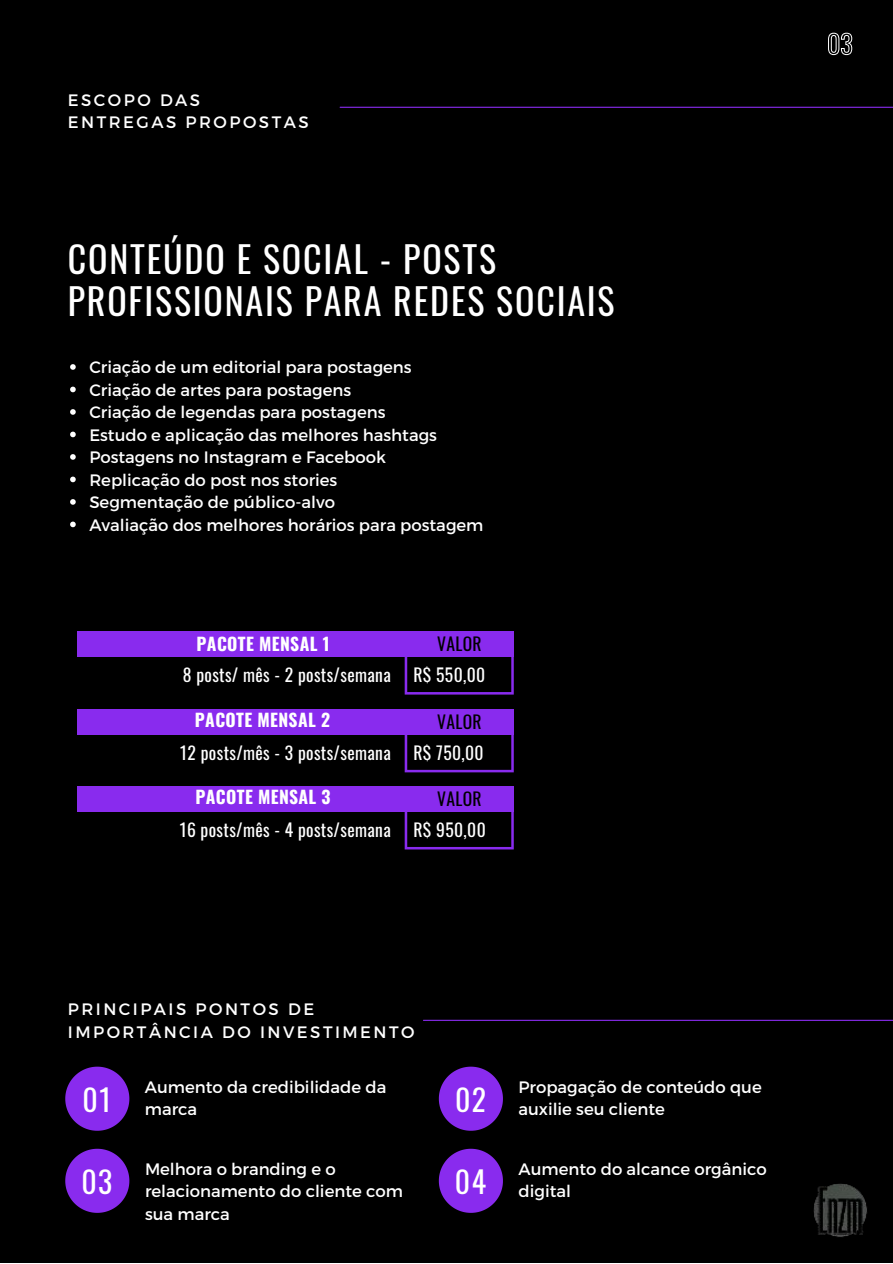
<style>
.page{position:relative;width:893px;height:1264px;background:#fff}
.page>*{position:absolute;margin:0;border:0;box-sizing:border-box;transform-origin:0 0}
.t1{font:36px/41.5px "Oswald";letter-spacing:.05em;color:#fff}
.t2{font:29.7px "Oswald";color:#fff}
.t3{font:17.55px "Oswald";letter-spacing:.02em;color:#fff}
.t4{font:700 17.55px "Oswald";letter-spacing:.02em;color:#fff}
.t5{font:17.55px "Oswald";letter-spacing:.02em;color:#000}
.t6{font:16.5px/22.5px "Montserrat";color:#fff}
.t7{font:16.5px/22.5px "Montserrat";letter-spacing:.15em;color:#fff}
</style>
<div class="page">
<div style="left:0;top:0;width:892px;height:1262px;background:#000"></div>
<svg style="left:65px;top:1066px;width:64px;height:64px"></svg>
<svg style="left:65px;top:1148px;width:64px;height:64px"></svg>
<svg style="left:439px;top:1066px;width:64px;height:64px"></svg>
<svg style="left:439px;top:1148px;width:64px;height:64px"></svg>
<svg style="left:70px;top:364px;width:6px;height:6px"></svg>
<svg style="left:70px;top:386px;width:6px;height:6px"></svg>
<svg style="left:70px;top:409px;width:6px;height:6px"></svg>
<svg style="left:70px;top:431px;width:6px;height:6px"></svg>
<svg style="left:70px;top:454px;width:6px;height:6px"></svg>
<svg style="left:70px;top:476px;width:6px;height:6px"></svg>
<svg style="left:70px;top:499px;width:6px;height:5px"></svg>
<svg style="left:70px;top:521px;width:6px;height:6px"></svg>
<svg style="left:404px;top:657px;width:109px;height:37px"></svg>
<div style="left:77px;top:631px;width:436px;height:26px;background:#892bee"></div>
<svg style="left:404px;top:734px;width:109px;height:38px"></svg>
<div style="left:77px;top:709px;width:436px;height:25px;background:#892bee"></div>
<svg style="left:404px;top:812px;width:109px;height:37px"></svg>
<div style="left:77px;top:786px;width:436px;height:26px;background:#892bee"></div>
<hr style="left:340px;top:107px;width:552px;height:1px;background:#892bee">
<svg style="left:828px;top:32px;width:24px;height:24px"></svg>
<hr style="left:423px;top:1019px;width:469px;height:1px;background:#892bee">
<img style="left:813px;top:1183px;width:54px;height:54px">
<p class="t7" style="left:68px;top:88px;width:242px">ESCOPO DAS<br>ENTREGAS PROPOSTAS</p>
<h1 class="t1" style="left:68px;top:235px;width:548px">CONTEÚDO E SOCIAL - POSTS<br>PROFISSIONAIS PARA REDES SOCIAIS</h1>
<p class="t6" style="left:89px;top:356px;width:395px">Criação de um editorial para postagens<br>Criação de artes para postagens<br>Criação de legendas para postagens<br>Estudo e aplicação das melhores hashtags Postagens no Instagram e Facebook<br>Replicação do post nos stories<br>Segmentação de público-alvo<br>Avaliação dos melhores horários para postagem</p>
<p class="t4" style="left:196px;top:635px;width:134px">PACOTE MENSAL 1</p>
<p class="t3" style="left:183px;top:659px;width:209px">8 posts/ mês - 2 posts/semana</p>
<p class="t4" style="left:195px;top:710px;width:137px">PACOTE MENSAL 2</p>
<p class="t3" style="left:180px;top:737px;width:212px">12 posts/mês - 3 posts/semana</p>
<p class="t4" style="left:195px;top:787px;width:137px">PACOTE MENSAL 3</p>
<p class="t3" style="left:180px;top:814px;width:212px">16 posts/mês - 4 posts/semana</p>
<p class="t5" style="left:437px;top:628px;width:46px">VALOR</p>
<p class="t3" style="left:413px;top:659px;width:73px">R$ 550,00</p>
<p class="t5" style="left:437px;top:706px;width:46px">VALOR</p>
<p class="t3" style="left:413px;top:737px;width:72px">R$ 750,00</p>
<p class="t5" style="left:437px;top:783px;width:46px">VALOR</p>
<p class="t3" style="left:413px;top:814px;width:74px">R$ 950,00</p>
<p class="t7" style="left:68px;top:998px;width:348px">PRINCIPAIS PONTOS DE<br>IMPORTÂNCIA DO INVESTIMENTO</p>
<h2 class="t2" style="left:83px;top:1073px;width:30px">01</h2>
<p class="t6" style="left:145px;top:1075px;width:243px">Aumento da credibilidade da marca</p>
<h2 class="t2" style="left:81px;top:1155px;width:33px">03</h2>
<p class="t6" style="left:145px;top:1157px;width:259px">Melhora o branding e o relacionamento do cliente com sua marca</p>
<h2 class="t2" style="left:455px;top:1073px;width:33px">02</h2>
<p class="t6" style="left:518px;top:1075px;width:245px">Propagação de conteúdo que auxilie seu cliente</p>
<p class="t6" style="left:455px;top:1157px;width:313px;text-indent:64px">Aumento do alcance orgânico<br><sup>04</sup> digital</p>
</div>
